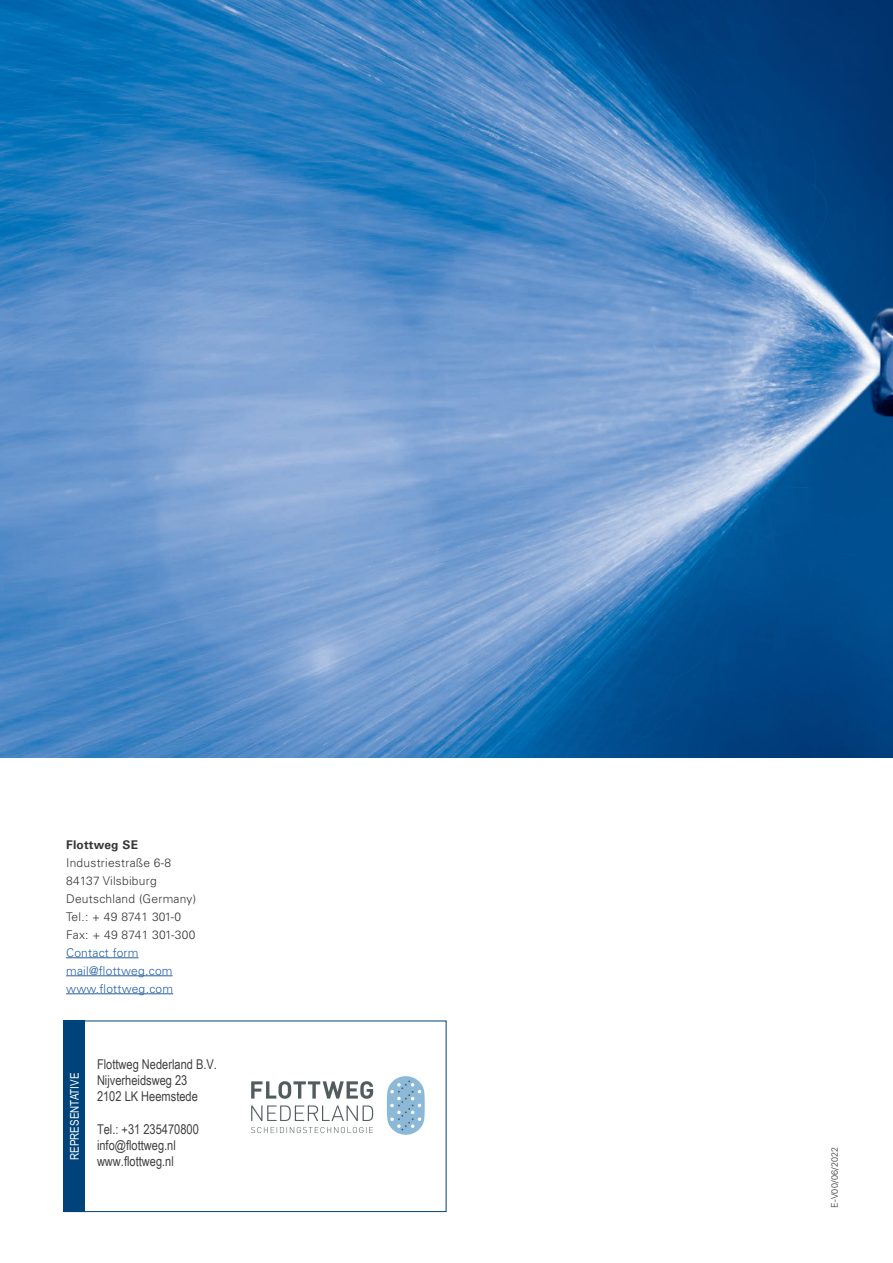
<style>
.page{position:relative;width:893px;height:1263px;background:#fff}
.page>*{position:absolute;margin:0;border:0;box-sizing:border-box;transform-origin:0 0}
.t1{font:13.5px/16.2px "Arial Narrow";color:#404040}
.t2{font:300 12px/18px "Univers LT Pro 45";letter-spacing:.02em;color:#393535}
.t3{font:300 12px/18px "Univers LT Pro 45";letter-spacing:.02em;color:#255fa0}
.t4{font:12px "Arial Narrow";color:#fff}
.t5{font:700 12px "Univers LT Pro 65";letter-spacing:.02em;color:#393535}
.t6{font:300 9px "Univers LT Pro 45";letter-spacing:.02em;color:#393535}
</style>
<div class="page">
<img style="left:0;top:0;width:893px;height:757px">
<hr style="left:66px;top:957px;width:73px;height:1px;background:#255fa0">
<hr style="left:66px;top:975px;width:107px;height:1px;background:#255fa0">
<hr style="left:66px;top:993px;width:107px;height:1px;background:#255fa0">
<div style="left:64px;top:1020px;width:382px;height:192px;border:1px solid #00427a"></div>
<div style="left:64px;top:1020px;width:21px;height:192px;background:#00427a"></div>
<img style="left:251px;top:1076px;width:174px;height:59px">
<p class="t5" style="left:66px;top:836px;width:73px">Flottweg SE</p>
<p class="t2" style="left:66px;top:853px;width:131px">Industriestraße 6-8<br>84137 Vilsbiburg<br>Deutschland (Germany)<br>Tel.: + 49 8741 301-0<br>Fax: + 49 8741 301-300</p>
<p class="t3" style="left:66px;top:943px;width:109px">Contact form mail@flottweg.com www.flottweg.com</p>
<p class="t4" style="left:70px;top:1160px;width:89px;rotate:-90deg">REPRESENTATIVE</p>
<p class="t1" style="left:97px;top:1055px;width:121px">Flottweg Nederland B.V.<br>Nijverheidsweg 23<br>2102 LK Heemstede</p>
<p class="t1" style="left:97px;top:1120px;width:103px">Tel.: +31 235470800 info@flottweg.nl www.flottweg.nl</p>
<p class="t6" style="left:829px;top:1208px;width:62px;rotate:-90deg">E-V00/06/2022</p>
</div>
